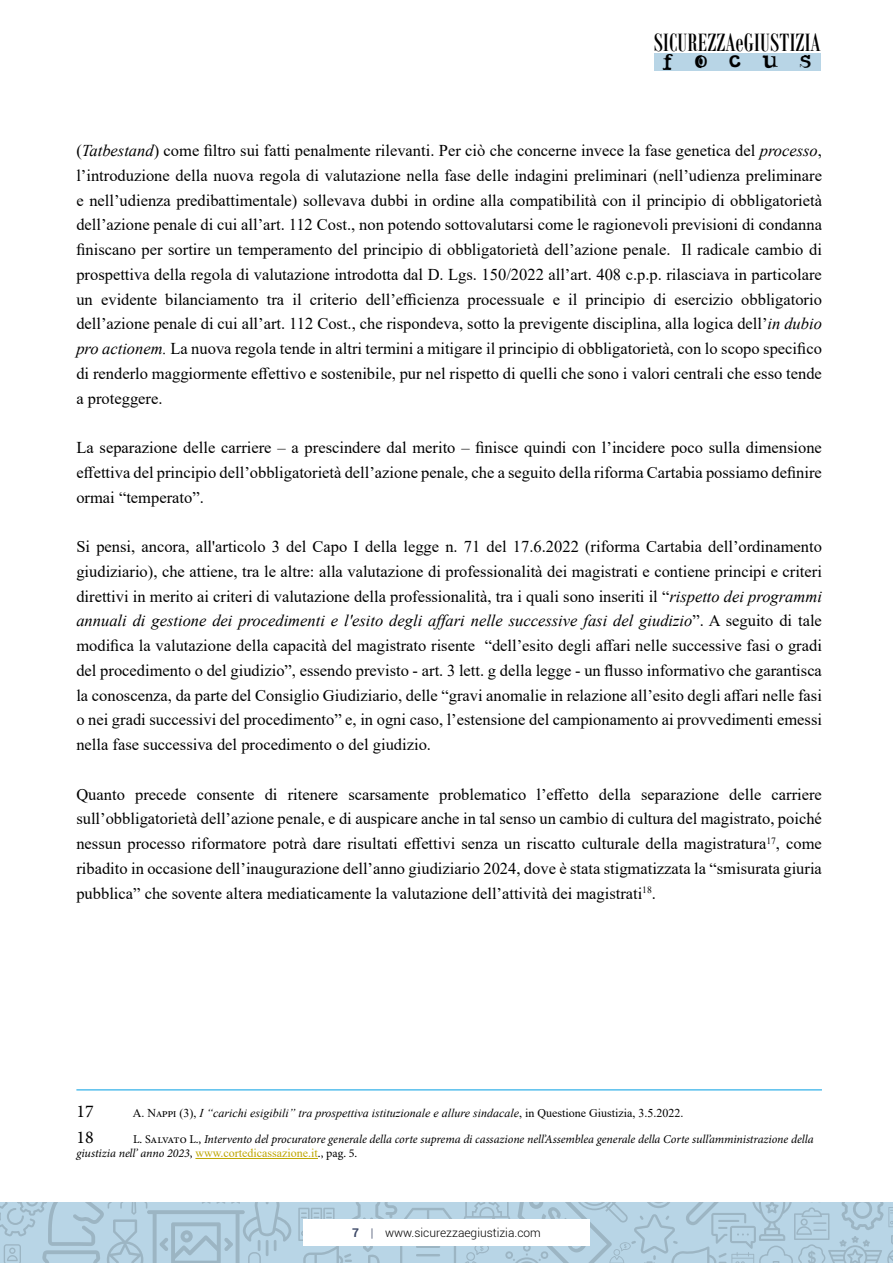
<style>
.page{position:relative;width:893px;height:1263px;background:#fff}
.page>*{position:absolute;margin:0;border:0;box-sizing:border-box;transform-origin:0 0}
.t1{font:27px "Bodoni MT Condensed";letter-spacing:.01em;color:#000}
.t2{font:18px "Noir Filled";letter-spacing:1.13em;color:#000}
.t3{font:18px "Minion Pro";color:#000}
.t4{font:16.5px/24.8px "Times New Roman";color:#000;text-align:justify}
.t5{font:italic 12px "Minion Pro";letter-spacing:-.005em;color:#000}
.t6{font:italic 12px "Times New Roman";color:#000}
.t7{font:12px "Times New Roman";color:#bda500}
.t8{font:300 12px "Roboto";color:#000}
.s1{font-style:italic}
.s2{font-style:normal}
.s3{font-family:"Minion Pro";font-style:italic;color:#000}
.s4{font-family:"Minion Pro";color:#000}
.s5{font-weight:700;color:#3d4967}
.s6{color:#3d4967}
</style>
<div class="page">
<svg style="left:0;top:1202px;width:893px;height:61px;background:#b2cede"></svg>
<div style="left:303px;top:1219px;width:287px;height:26px;background:#fff"></div>
<div style="left:654px;top:53px;width:167px;height:18px;background:#b8d5e6"></div>
<hr style="left:76px;top:1089px;width:746px;height:1px;background:#009fe3">
<hr style="left:195px;top:1158px;width:123px;height:1px;background:#bda500">
<h1 class="t1" style="left:654px;top:26px;width:168px">SICUREZZAeGIUSTIZIA</h1>
<p class="t2" style="left:662px;top:48px;width:151px">FOCUS</p>
<p class="t4" style="left:76px;top:138px;width:747px">(<span class="s1">Tatbestand</span>) come filtro sui fatti penalmente rilevanti. Per ciò che concerne invece la fase genetica del <span class="s1">processo</span>, l’introduzione della nuova regola di valutazione nella fase delle indagini preliminari (nell’udienza preliminare e nell’udienza predibattimentale) sollevava dubbi in ordine alla compatibilità con il principio di obbligatorietà dell’azione penale di cui all’art. 112 Cost., non potendo sottovalutarsi come le ragionevoli previsioni di condanna finiscano per sortire un temperamento del principio di obbligatorietà dell’azione penale. Il radicale cambio di prospettiva della regola di valutazione introdotta dal D. Lgs. 150/2022 all’art. 408 c.p.p. rilasciava in particolare un evidente bilanciamento tra il criterio dell’efficienza processuale e il principio di esercizio obbligatorio dell’azione penale di cui all’art. 112 Cost., che rispondeva, sotto la previgente disciplina, alla logica dell’<span class="s1">in dubio pro actionem.</span> La nuova regola tende in altri termini a mitigare il principio di obbligatorietà, con lo scopo specifico di renderlo maggiormente effettivo e sostenibile, pur nel rispetto di quelli che sono i valori centrali che esso tende a proteggere.</p>
<p class="t4" style="left:76px;top:435px;width:747px">La separazione delle carriere – a prescindere dal merito – finisce quindi con l’incidere poco sulla dimensione effettiva del principio dell’obbligatorietà dell’azione penale, che a seguito della riforma Cartabia possiamo definire ormai “temperato”.</p>
<p class="t4" style="left:76px;top:534px;width:747px">Si pensi, ancora, all'articolo 3 del Capo I della legge n. 71 del 17.6.2022 (riforma Cartabia dell’ordinamento giudiziario), che attiene, tra le altre: alla valutazione di professionalità dei magistrati e contiene principi e criteri direttivi in merito ai criteri di valutazione della professionalità, tra i quali sono inseriti il “<span class="s1">rispetto dei programmi annuali di gestione dei procedimenti e l'esito degli affari nelle successive fasi del giudizio</span>”. A seguito di tale modifica la valutazione della capacità del magistrato risente “dell’esito degli affari nelle successive fasi o gradi del procedimento o del giudizio”, essendo previsto - art. 3 lett. g della legge - un flusso informativo che garantisca la conoscenza, da parte del Consiglio Giudiziario, delle “gravi anomalie in relazione all’esito degli affari nelle fasi o nei gradi successivi del procedimento” e, in ogni caso, l’estensione del campionamento ai provvedimenti emessi nella fase successiva del procedimento o del giudizio.</p>
<p class="t4" style="left:76px;top:781px;width:747px">Quanto precede consente di ritenere scarsamente problematico l’effetto della separazione delle carriere sull’obbligatorietà dell’azione penale, e di auspicare anche in tal senso un cambio di cultura del magistrato, poiché nessun processo riformatore potrà dare risultati effettivi senza un riscatto culturale della magistratura<sup>17</sup>, come ribadito in occasione dell’inaugurazione dell’anno giudiziario 2024, dove è stata stigmatizzata la “smisurata giuria pubblica” che sovente altera mediaticamente la valutazione dell’attività dei magistrati<sup>18</sup>.</p>
<p class="t3" style="left:76px;top:1100px;width:19px">17</p>
<p class="t6" style="left:133px;top:1104px;width:552px"><span class="s2">A. Nappi (3),</span> I “carichi esigibili” tra prospettiva istituzionale e allure sindacale<span class="s2">, in Questione Giustizia, 3.5.2022.</span></p>
<p class="t3" style="left:76px;top:1126px;width:19px">18</p>
<p class="t5" style="left:133px;top:1131px;width:682px"><span class="s2">L. Salvato L.,</span> Intervento del procuratore generale della corte suprema di cassazione nell’Assemblea generale della Corte sull’amministrazione della</p>
<p class="t7" style="left:76px;top:1145px;width:282px"><span class="s3">giustizia nell’ anno 2023</span><span class="s4">,</span> www.cortedicassazione.it<span class="s4">., pag. 5.</span></p>
<p class="t8" style="left:352px;top:1224px;width:190px"><span class="s5">7</span> <span class="s6">|</span> www.sicurezzaegiustizia.com</p>
</div>
